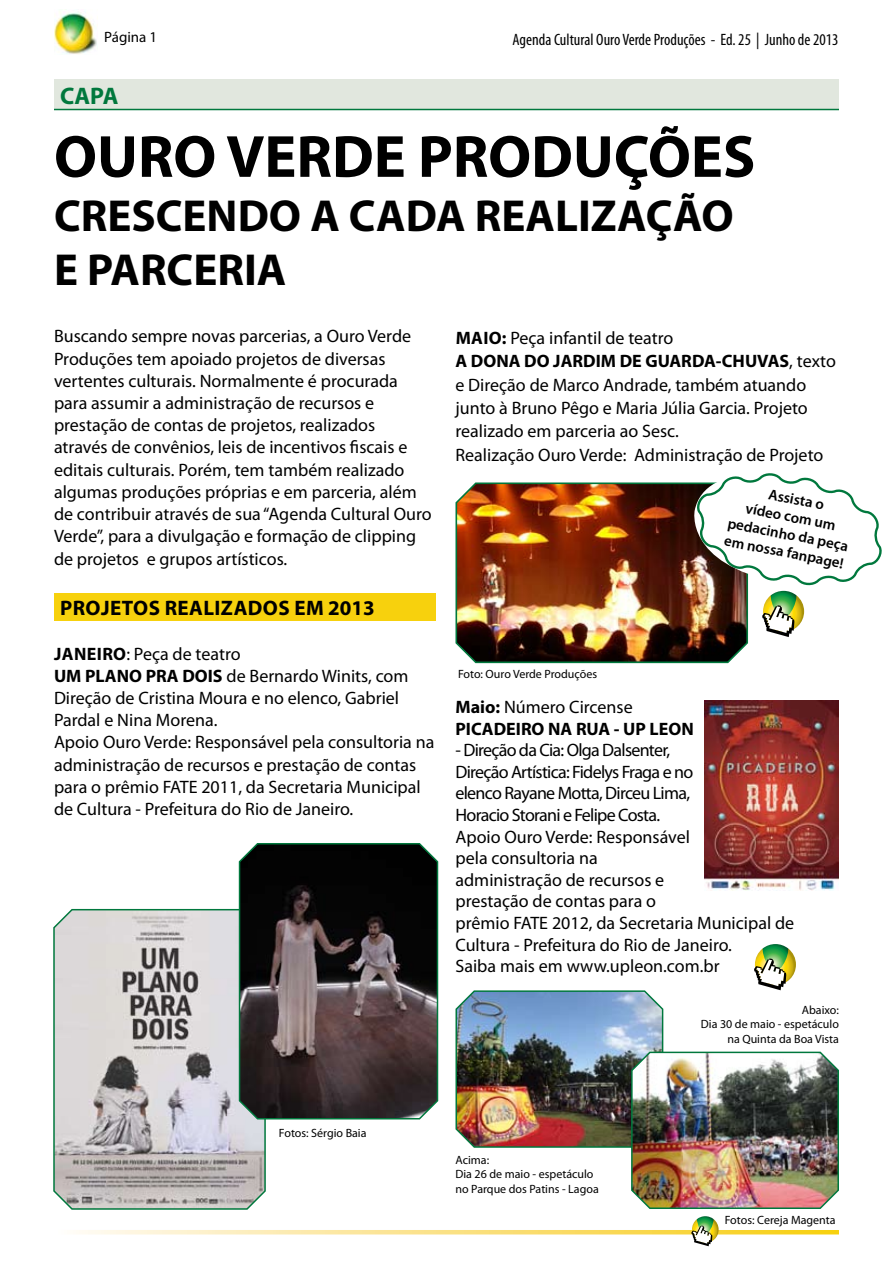
<style>
.page{position:relative;width:893px;height:1263px;background:#fff}
.page>*{position:absolute;margin:0;border:0;box-sizing:border-box;transform-origin:0 0}
.t1{font:700 60px "Myriad Pro";color:#000}
.t2{font:700 45px/54px "Myriad Pro";color:#000}
.t3{font:700 24px "Myriad Pro";color:#00783d}
.t4{font:700 21px "Myriad Pro";letter-spacing:.02em;color:#000}
.t5{font:18px/22.2px "Myriad Pro";color:#000}
.t6{font:700 18px/21.6px "Myriad Pro";color:#000}
.t7{font:condensed 16.5px "Myriad Pro";color:#000}
.t8{font:600 15px/18px "Myriad Pro";color:#000;text-align:center}
.t9{font:15px "Myriad Pro";color:#000}
.t10{font:12px/14.4px "Myriad Pro";color:#000}
.s1{font-weight:700}
.s2{font-weight:400}
</style>
<div class="page">
<img style="left:54px;top:12px;width:43px;height:42px">
<svg style="left:76px;top:1230px;width:763px;height:4px;background:#fae284"></svg>
<div style="left:54px;top:80px;width:785px;height:30px;background:#e1e7de"></div>
<hr style="left:54px;top:109px;width:785px;height:1px;background:#00783d">
<div style="left:54px;top:593px;width:382px;height:28px;background:#f7d10d"></div>
<svg style="left:53px;top:908px;width:213px;height:302px;background:#c0bfbf"></svg>
<svg style="left:238px;top:843px;width:201px;height:277px;background:#383332"></svg>
<img style="left:455px;top:482px;width:294px;height:182px">
<img style="left:705px;top:701px;width:134px;height:190px">
<svg style="left:684px;top:473px;width:198px;height:164px"></svg>
<img style="left:455px;top:944px;width:384px;height:265px">
<svg style="left:691px;top:1216px;width:28px;height:30px"></svg>
<p class="t9" style="left:104px;top:28px;width:55px">Página 1</p>
<p class="t7" style="left:513px;top:29px;width:327px">Agenda Cultural Ouro Verde Produções - Ed. 25 | Junho de 2013</p>
<h3 class="t3" style="left:60px;top:80px;width:60px">CAPA</h3>
<h1 class="t1" style="left:54px;top:117px;width:703px">OURO VERDE PRODUÇÕES</h1>
<h2 class="t2" style="left:54px;top:187px;width:681px">CRESCENDO A CADA REALIZAÇÃO<br>E PARCERIA</h2>
<p class="t5" style="left:54px;top:325px;width:379px">Buscando sempre novas parcerias, a Ouro Verde Produções tem apoiado projetos de diversas vertentes culturais. Normalmente é procurada para assumir a administração de recursos e prestação de contas de projetos, realizados através de convênios, leis de incentivos fiscais e editais culturais. Porém, tem também realizado algumas produções próprias e em parceria, além de contribuir através de sua “Agenda Cultural Ouro Verde”, para a divulgação e formação de clipping de projetos e grupos artísticos.</p>
<p class="t4" style="left:60px;top:594px;width:316px">PROJETOS REALIZADOS EM 2013</p>
<p class="t6" style="left:54px;top:642px;width:20px">JANEIRO</p>
<p class="t5" style="left:54px;top:642px;width:382px;text-indent:72px">: Peça de teatro<br><span class="s1">UM PLANO PRA DOIS</span> de Bernardo Winits, com Direção de Cristina Moura e no elenco, Gabriel Pardal e Nina Morena.<br>Apoio Ouro Verde: Responsável pela consultoria na administração de recursos e prestação de contas para o prêmio FATE 2011, da Secretaria Municipal de Cultura - Prefeitura do Rio de Janeiro.</p>
<p class="t5" style="left:455px;top:326px;width:382px;line-height:23.4px"><span class="s1">MAIO:</span> Peça infantil de teatro<br><span class="s1">A DONA DO JARDIM DE GUARDA-CHUVAS</span>, texto e Direção de Marco Andrade, também atuando junto à Bruno Pêgo e Maria Júlia Garcia. Projeto realizado em parceria ao Sesc.<br>Realização Ouro Verde: Administração de Projeto</p>
<p class="t10" style="left:458px;top:666px;width:141px">Foto: Ouro Verde Produções</p>
<p class="t8" style="left:736px;top:478px;width:124px;rotate:11deg">Assista o<br>vídeo com um pedacinho da peça em nossa fanpage!</p>
<p class="t6" style="left:455px;top:695px;width:240px">MAIO: <span class="s2">Número Circense<br></span>PICADEIRO NA RUA - UP LEON</p>
<p class="t5" style="left:455px;top:739px;width:340px;line-height:21.6px">- Direção da Cia: Olga Dalsenter,<br>Direção Artística: Fidelys Fraga e no<br>elenco Rayane Motta, Dirceu Lima,<br>Horacio Storani e Felipe Costa.<br>Apoio Ouro Verde: Responsável<br>pela consultoria na<br>administração de recursos e<br>prestação de contas para o<br>prêmio FATE 2012, da Secretaria Municipal de<br>Cultura - Prefeitura do Rio de Janeiro.<br>Saiba mais em www.upleon.com.br</p>
<p class="t10" style="left:701px;top:1002px;width:140px;text-align:right">Abaixo:<br>Dia 30 de maio - espetáculo na Quinta da Boa Vista</p>
<p class="t10" style="left:279px;top:1126px;width:89px">Fotos: Sérgio Baia</p>
<p class="t10" style="left:455px;top:1152px;width:145px">Acima:<br>Dia 26 de maio - espetáculo no Parque dos Patins - Lagoa</p>
<p class="t10" style="left:725px;top:1212px;width:112px">Fotos: Cereja Magenta</p>
</div>
